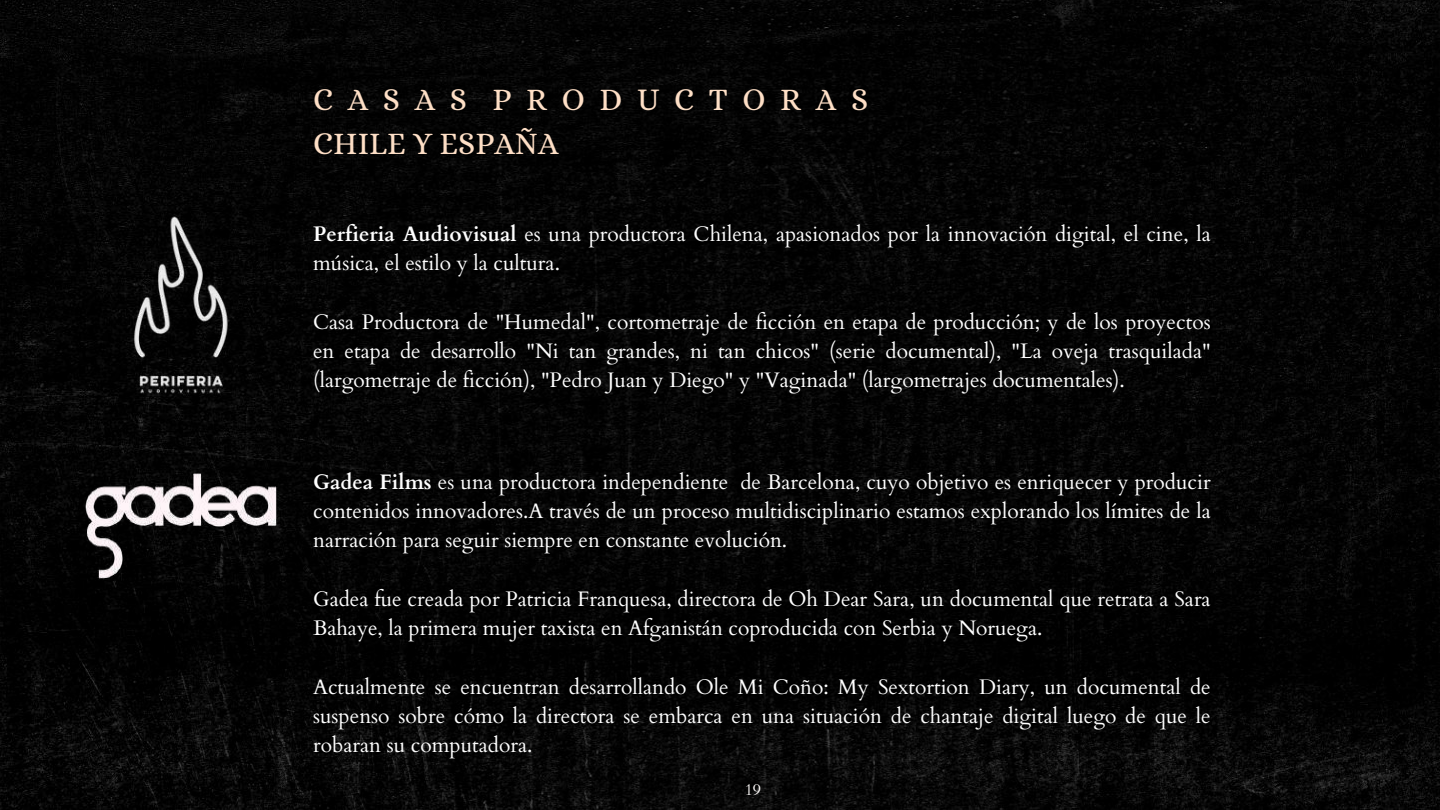
<style>
.page{position:relative;width:1440px;height:810px;background:#fff}
.page>*{position:absolute;margin:0;border:0;box-sizing:border-box;transform-origin:0 0}
.t1{font:31.5px/43.5px "Alice";letter-spacing:.465em;color:#fedfc6}
.t2{font:21px/29.2px "Cardo";color:#fff;text-align:justify}
.t3{font:16px "Cardo";color:#fdfaf9}
.s1{font-weight:700}
</style>
<div class="page">
<img style="left:0;top:0;width:1440px;height:810px">
<img style="left:81px;top:471px;width:198px;height:109px">
<img style="left:103px;top:200px;width:153px;height:217px">
<h1 class="t1" style="left:313px;top:78px;width:557px">CASAS PRODUCTORAS<br>CHILE Y ESPAÑA</h1>
<p class="t2" style="left:313px;top:220px;width:899px"><span class="s1">Perfieria Audiovisual</span> es una productora Chilena, apasionados por la innovación digital, el cine, la música, el estilo y la cultura.</p>
<p class="t2" style="left:313px;top:307px;width:899px">Casa Productora de "Humedal", cortometraje de ficción en etapa de producción; y de los proyectos en etapa de desarrollo "Ni tan grandes, ni tan chicos" (serie documental), "La oveja trasquilada" (largometraje de ficción), "Pedro Juan y Diego" y "Vaginada" (largometrajes documentales).</p>
<p class="t2" style="left:313px;top:468px;width:899px"><span class="s1">Gadea Films</span> es una productora independiente de Barcelona, cuyo objetivo es enriquecer y producir contenidos innovadores.A través de un proceso multidisciplinario estamos explorando los límites de la narración para seguir siempre en constante evolución.</p>
<p class="t2" style="left:313px;top:585px;width:899px">Gadea fue creada por Patricia Franquesa, directora de Oh Dear Sara, un documental que retrata a Sara<br>Bahaye, la primera mujer taxista en Afganistán coproducida con Serbia y Noruega.</p>
<p class="t2" style="left:313px;top:672px;width:899px">Actualmente se encuentran desarrollando Ole Mi Coño: My Sextortion Diary, un documental de suspenso sobre cómo la directora se embarca en una situación de chantaje digital luego de que le robaran su computadora.</p>
<p class="t3" style="left:745px;top:780px;width:18px">19</p>
</div>
